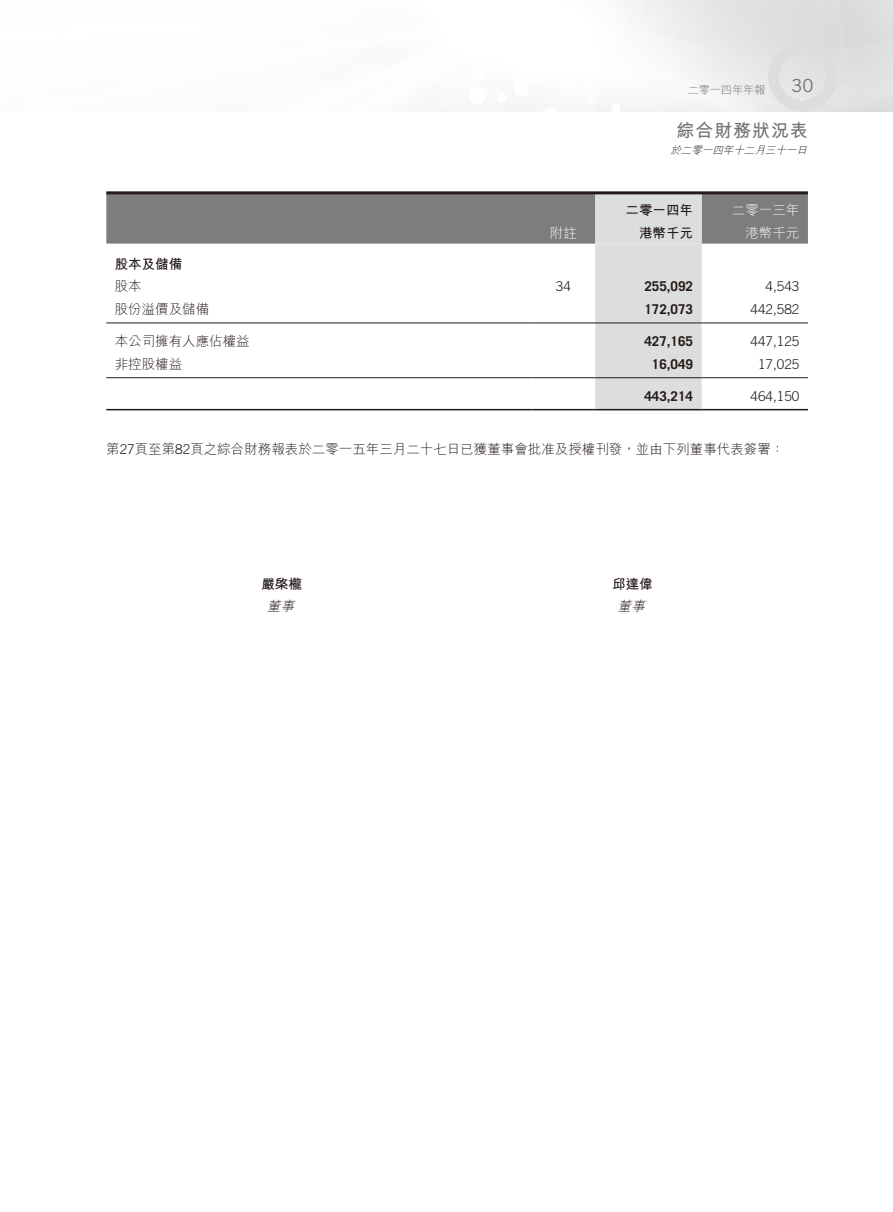
<style>
.page{position:relative;width:893px;height:1212px;background:#fff}
.page>*{position:absolute;margin:0;border:0;box-sizing:border-box;transform-origin:0 0}
.t1{font:18px "M Hei HK Bold E Ten B5 H";letter-spacing:.05em;color:#717171}
.t2{font:18px "Trade Gothic LT Std";color:#717171}
.t3{font:13.5px "M Hei HK Light E Ten B5 H";color:#231916}
.t4{font:300 13.5px "Trade Gothic LT Std";color:#231916}
.t5{font:700 13.5px "Trade Gothic LT Std";color:#231916}
.t6{font:13.5px "M Hei HK Bold E Ten B5 H";color:#231916}
.t7{font:13.5px "M Hei HK Light E Ten B5 H";color:#fff}
.t8{font:italic 13.5px "M Hei HK Light E Ten B5 H";color:#231916}
.t9{font:11.25px "M Hei HK Light E Ten B5 H";letter-spacing:-.015em;color:#717171}
.t10{font:italic 10.5px "M Hei HK Light E Ten B5 H";color:#231916}
.s1{font-family:"Trade Gothic LT Std";font-weight:300}
</style>
<div class="page">
<div style="left:768px;top:43px;width:69px;height:68px;background:#dfe0e0"></div>
<svg style="left:106px;top:194px;width:702px;height:215px"></svg>
<hr style="left:106px;top:191px;width:702px;height:3px;background:#231916">
<hr style="left:106px;top:323px;width:425px;height:1px;background:#231916">
<hr style="left:531px;top:323px;width:64px;height:1px;background:#231916">
<hr style="left:595px;top:323px;width:107px;height:1px;background:#231916">
<hr style="left:702px;top:323px;width:106px;height:1px;background:#231916">
<hr style="left:106px;top:377px;width:425px;height:1px;background:#231916">
<hr style="left:531px;top:377px;width:64px;height:1px;background:#231916">
<hr style="left:595px;top:377px;width:107px;height:1px;background:#231916">
<hr style="left:702px;top:377px;width:106px;height:1px;background:#231916">
<hr style="left:106px;top:409px;width:425px;height:1px;background:#231916">
<hr style="left:531px;top:409px;width:64px;height:1px;background:#231916">
<hr style="left:595px;top:409px;width:107px;height:1px;background:#231916">
<hr style="left:702px;top:409px;width:106px;height:1px;background:#231916">
<p class="t9" style="left:688px;top:85px;width:79px">二零一四年年報</p>
<h1 class="t2" style="left:792px;top:80px;width:23px">30</h1>
<h1 class="t1" style="left:676px;top:124px;width:133px">綜合財務狀況表</h1>
<p class="t10" style="left:670px;top:146px;width:141px">於二零一四年十二月三十一日</p>
<p class="t6" style="left:626px;top:205px;width:69px">二零一四年</p>
<p class="t7" style="left:732px;top:205px;width:69px">二零一三年</p>
<p class="t7" style="left:550px;top:227px;width:28px">附註</p>
<p class="t6" style="left:639px;top:227px;width:55px">港幣千元</p>
<p class="t7" style="left:745px;top:227px;width:55px">港幣千元</p>
<p class="t6" style="left:115px;top:259px;width:69px">股本及儲備</p>
<p class="t3" style="left:115px;top:281px;width:28px">股本</p>
<p class="t4" style="left:556px;top:282px;width:17px">34</p>
<p class="t5" style="left:644px;top:282px;width:50px">255,092</p>
<p class="t4" style="left:766px;top:282px;width:35px">4,543</p>
<p class="t3" style="left:115px;top:304px;width:96px">股份溢價及儲備</p>
<p class="t5" style="left:644px;top:304px;width:50px">172,073</p>
<p class="t4" style="left:751px;top:304px;width:50px">442,582</p>
<p class="t3" style="left:115px;top:336px;width:136px">本公司擁有人應佔權益</p>
<p class="t5" style="left:644px;top:337px;width:50px">427,165</p>
<p class="t4" style="left:751px;top:337px;width:50px">447,125</p>
<p class="t3" style="left:115px;top:359px;width:69px">非控股權益</p>
<p class="t5" style="left:652px;top:359px;width:43px">16,049</p>
<p class="t4" style="left:758px;top:359px;width:43px">17,025</p>
<p class="t5" style="left:644px;top:391px;width:50px">443,214</p>
<p class="t4" style="left:751px;top:391px;width:50px">464,150</p>
<p class="t3" style="left:106px;top:443px;width:680px">第<span class="s1">27</span>頁至第<span class="s1">82</span>頁之綜合財務報表於二零一五年三月二十七日已獲董事會批准及授權刊發，並由下列董事代表簽署：</p>
<p class="t6" style="left:261px;top:578px;width:42px">嚴棨櫳</p>
<p class="t6" style="left:612px;top:578px;width:42px">邱達偉</p>
<p class="t8" style="left:267px;top:601px;width:32px">董事</p>
<p class="t8" style="left:618px;top:601px;width:32px">董事</p>
</div>
